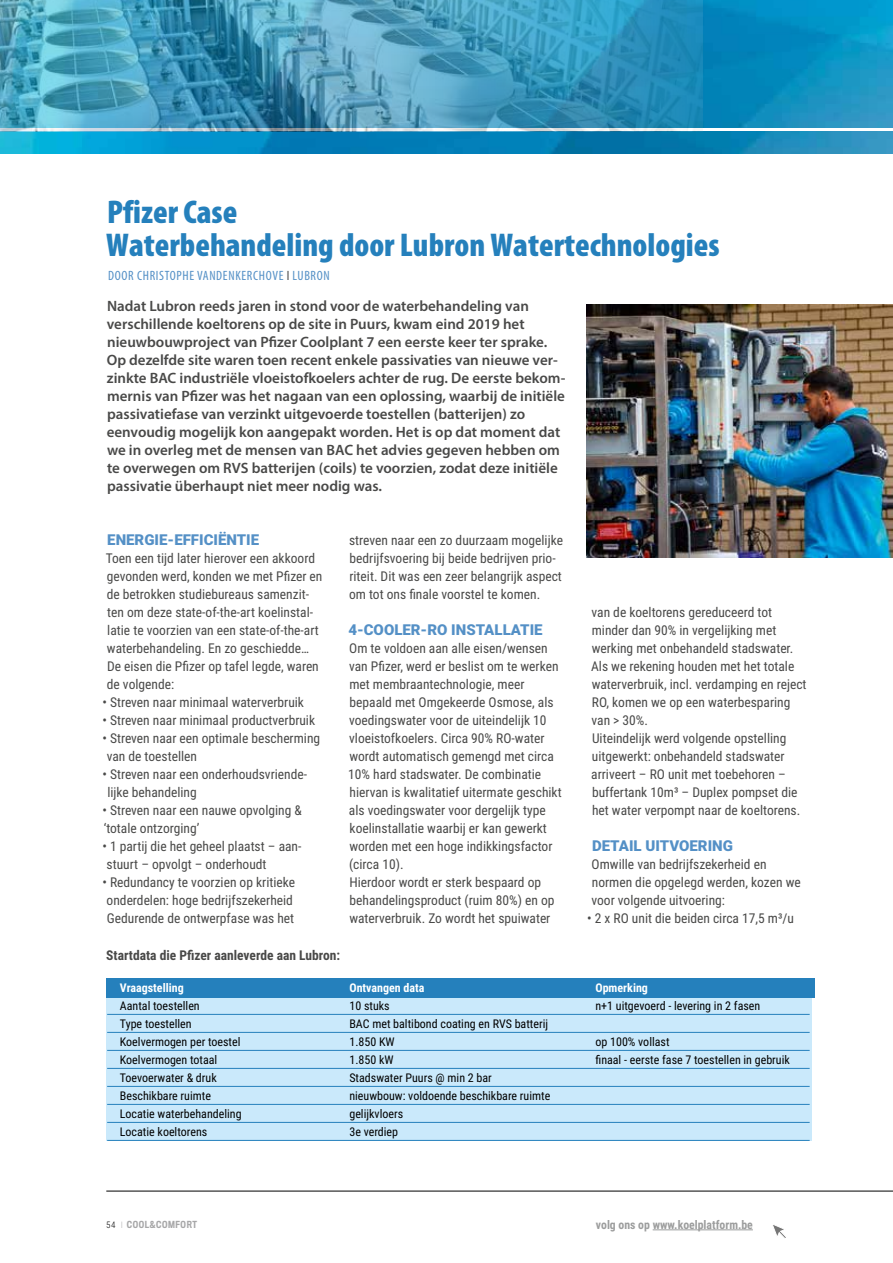
<style>
.page{position:relative;width:893px;height:1263px;background:#fff}
.page>*{position:absolute;margin:0;border:0;box-sizing:border-box;transform-origin:0 0}
.t1{font:900 condensed 33px/33px "Myriad Pro";color:#2580bc}
.t2{font:600 15px/18px "Myriad Pro";color:#494948}
.t3{font:900 15px "Roboto";color:#5490c6}
.t4{font:13.5px/18px "Roboto Condensed";color:#494948}
.t5{font:700 13.5px "Roboto Condensed";color:#494948}
.t6{font:condensed 13.5px "Myriad Pro";letter-spacing:.05em;color:#5490c6}
.t7{font:12px "Roboto Condensed";color:#000}
.t8{font:700 12px "Roboto Condensed";color:#fff}
.t9{font:700 12px "Roboto Condensed";color:#9c9d9d}
.t10{font:500 9px "Titling Gothic FB Cond";letter-spacing:.065em;color:#a7a7a8}
.s1{color:#494948}
.s2{font-family:"Roboto Condensed";font-weight:300;color:#000}
.s3{font-family:"Roboto Condensed";font-weight:300;color:#b1b2b3}
</style>
<div class="page">
<hr style="left:106px;top:1191px;width:787px;height:1px;background:#000">
<img style="left:0;top:132px;width:893px;height:21px">
<img style="left:703px;top:0;width:190px;height:128px">
<img style="left:0;top:0;width:703px;height:132px">
<hr style="left:653px;top:1229px;width:100px;height:1px;background:#9c9d9d">
<svg style="left:773px;top:1225px;width:13px;height:13px"></svg>
<div style="left:106px;top:998px;width:706px;height:142px;background:#cae9fb"></div>
<div style="left:106px;top:978px;width:708px;height:19px;background:#2580bc"></div>
<hr style="left:107px;top:1014px;width:703px;height:1px;background:#2580bc">
<hr style="left:107px;top:1032px;width:703px;height:1px;background:#2580bc">
<hr style="left:107px;top:1050px;width:703px;height:1px;background:#2580bc">
<hr style="left:107px;top:1068px;width:703px;height:1px;background:#2580bc">
<hr style="left:107px;top:1086px;width:703px;height:1px;background:#2580bc">
<hr style="left:107px;top:1104px;width:703px;height:1px;background:#2580bc">
<hr style="left:107px;top:1122px;width:703px;height:1px;background:#2580bc">
<hr style="left:107px;top:1140px;width:703px;height:1px;background:#2580bc">
<img style="left:587px;top:304px;width:306px;height:253px">
<h1 class="t1" style="left:106px;top:196px;width:615px">Pfizer Case<br>Waterbehandeling door Lubron Watertechnologies</h1>
<p class="t2" style="left:107px;top:296px;width:460px">Nadat Lubron reeds jaren in stond voor de waterbehandeling van verschillende koeltorens op de site in Puurs, kwam eind 2019 het nieuwbouwproject van Pfizer Coolplant 7 een eerste keer ter sprake.<br>Op dezelfde site waren toen recent enkele passivaties van nieuwe ver&shy;zinkte BAC industriële vloeistofkoelers achter de rug. De eerste bekom&shy;mernis van Pfizer was het nagaan van een oplossing, waarbij de initiële passivatiefase van verzinkt uitgevoerde toestellen (batterijen) zo eenvoudig mogelijk kon aangepakt worden. Het is op dat moment dat we in overleg met de mensen van BAC het advies gegeven hebben om te overwegen om RVS batterijen (coils) te voorzien, zodat deze initiële passivatie überhaupt niet meer nodig was.</p>
<p class="t3" style="left:107px;top:529px;width:153px">ENERGIE-EFFICIËNTIE</p>
<p class="t4" style="left:106px;top:549px;width:218px">Toen een tijd later hierover een akkoord gevonden werd, konden we met Pfizer en de betrokken studiebureaus samenzit&shy;ten om deze state-of-the-art koelinstal&shy;latie te voorzien van een state-of-the-art waterbehandeling. En zo geschiedde… De eisen die Pfizer op tafel legde, waren de volgende:</p>
<p class="t4" style="left:102px;top:692px;width:203px">• Streven naar minimaal waterverbruik</p>
<p class="t4" style="left:102px;top:710px;width:214px">• Streven naar minimaal productverbruik</p>
<p class="t4" style="left:107px;top:728px;width:215px;text-indent:-4px">• Streven naar een optimale bescherming van de toestellen</p>
<p class="t4" style="left:107px;top:764px;width:201px;text-indent:-5px">• Streven naar een onderhoudsvriende&shy;lijke behandeling</p>
<p class="t4" style="left:102px;top:800px;width:201px">• Streven naar een nauwe opvolging &amp; ‘totale ontzorging’</p>
<p class="t4" style="left:107px;top:836px;width:196px;text-indent:-4px">• 1 partij die het geheel plaatst – aan&shy;stuurt – opvolgt – onderhoudt</p>
<p class="t4" style="left:102px;top:872px;width:194px;text-align:center">• Redundancy te voorzien op kritieke onderdelen: hoge bedrijfszekerheid<br>Gedurende de ontwerpfase was het</p>
<p class="t6" style="left:108px;top:267px;width:223px">DOOR CHRISTOPHE VANDENKERCHOVE <span class="s1">I</span> LUBRON</p>
<p class="t4" style="left:349px;top:530px;width:215px">streven naar een zo duurzaam mogelijke bedrijfsvoering bij beide bedrijven prio&shy;riteit. Dit was een zeer belangrijk aspect om tot ons finale voorstel te komen.</p>
<p class="t3" style="left:348px;top:619px;width:196px">4-COOLER-RO INSTALLATIE</p>
<p class="t4" style="left:348px;top:639px;width:215px">Om te voldoen aan alle eisen/wensen van Pfizer, werd er beslist om te werken met membraantechnologie, meer bepaald met Omgekeerde Osmose, als voedingswater voor de uiteindelijk 10 vloeistofkoelers. Circa 90% RO-water wordt automatisch gemengd met circa 10% hard stadswater. De combinatie hiervan is kwalitatief uitermate geschikt als voedingswater voor dergelijk type koelinstallatie waarbij er kan gewerkt worden met een hoge indikkingsfactor (circa 10).<br>Hierdoor wordt er sterk bespaard op behandelingsproduct (ruim 80%) en op waterverbruik. Zo wordt het spuiwater</p>
<p class="t4" style="left:591px;top:602px;width:217px">van de koeltorens gereduceerd tot minder dan 90% in vergelijking met werking met onbehandeld stadswater.<br>Als we rekening houden met het totale waterverbruik, incl. verdamping en reject RO, komen we op een waterbesparing van &gt; 30%.<br>Uiteindelijk werd volgende opstelling uitgewerkt: onbehandeld stadswater arriveert – RO unit met toebehoren – buffertank 10m³ – Duplex pompset die het water verpompt naar de koeltorens.</p>
<p class="t3" style="left:592px;top:835px;width:142px">DETAIL UITVOERING</p>
<p class="t4" style="left:591px;top:855px;width:211px">Omwille van bedrijfszekerheid en normen die opgelegd werden, kozen we voor volgende uitvoering:</p>
<p class="t4" style="left:587px;top:909px;width:208px">• 2 x RO unit die beiden circa 17,5 m³/u</p>
<p class="t5" style="left:106px;top:945px;width:235px">Startdata die Pfizer aanleverde aan Lubron:</p>
<p class="t8" style="left:120px;top:979px;width:65px">Vraagstelling</p>
<p class="t8" style="left:349px;top:979px;width:77px">Ontvangen data</p>
<p class="t8" style="left:595px;top:979px;width:54px">Opmerking</p>
<p class="t7" style="left:120px;top:997px;width:81px">Aantal toestellen</p>
<p class="t7" style="left:349px;top:997px;width:42px">10 stuks</p>
<p class="t7" style="left:595px;top:997px;width:166px">n+1 uitgevoerd - levering in 2 fasen</p>
<p class="t7" style="left:120px;top:1015px;width:73px">Type toestellen</p>
<p class="t7" style="left:349px;top:1015px;width:200px">BAC met baltibond coating en RVS batterij</p>
<p class="t7" style="left:120px;top:1033px;width:122px">Koelvermogen per toestel</p>
<p class="t7" style="left:349px;top:1033px;width:47px">1.850 KW</p>
<p class="t7" style="left:595px;top:1033px;width:76px">op 100% vollast</p>
<p class="t7" style="left:120px;top:1051px;width:99px">Koelvermogen totaal</p>
<p class="t7" style="left:349px;top:1051px;width:46px">1.850 kW</p>
<p class="t7" style="left:595px;top:1051px;width:196px">finaal - eerste fase 7 toestellen in gebruik</p>
<p class="t7" style="left:120px;top:1069px;width:98px">Toevoerwater &amp; druk</p>
<p class="t7" style="left:349px;top:1069px;width:144px">Stadswater Puurs @ min 2 bar</p>
<p class="t7" style="left:120px;top:1087px;width:93px">Beschikbare ruimte</p>
<p class="t7" style="left:349px;top:1087px;width:202px">nieuwbouw: voldoende beschikbare ruimte</p>
<p class="t7" style="left:120px;top:1105px;width:123px">Locatie waterbehandeling</p>
<p class="t7" style="left:349px;top:1105px;width:55px">gelijkvloers</p>
<p class="t7" style="left:120px;top:1123px;width:89px">Locatie koeltorens</p>
<p class="t7" style="left:349px;top:1123px;width:50px">3e verdiep</p>
<p class="t10" style="left:106px;top:1219px;width:92px"><span class="s2">54</span> <span class="s3">I</span> COOL&amp;COMFORT</p>
<p class="t9" style="left:596px;top:1216px;width:158px">volg ons op www.koelplatform.be</p>
</div>
